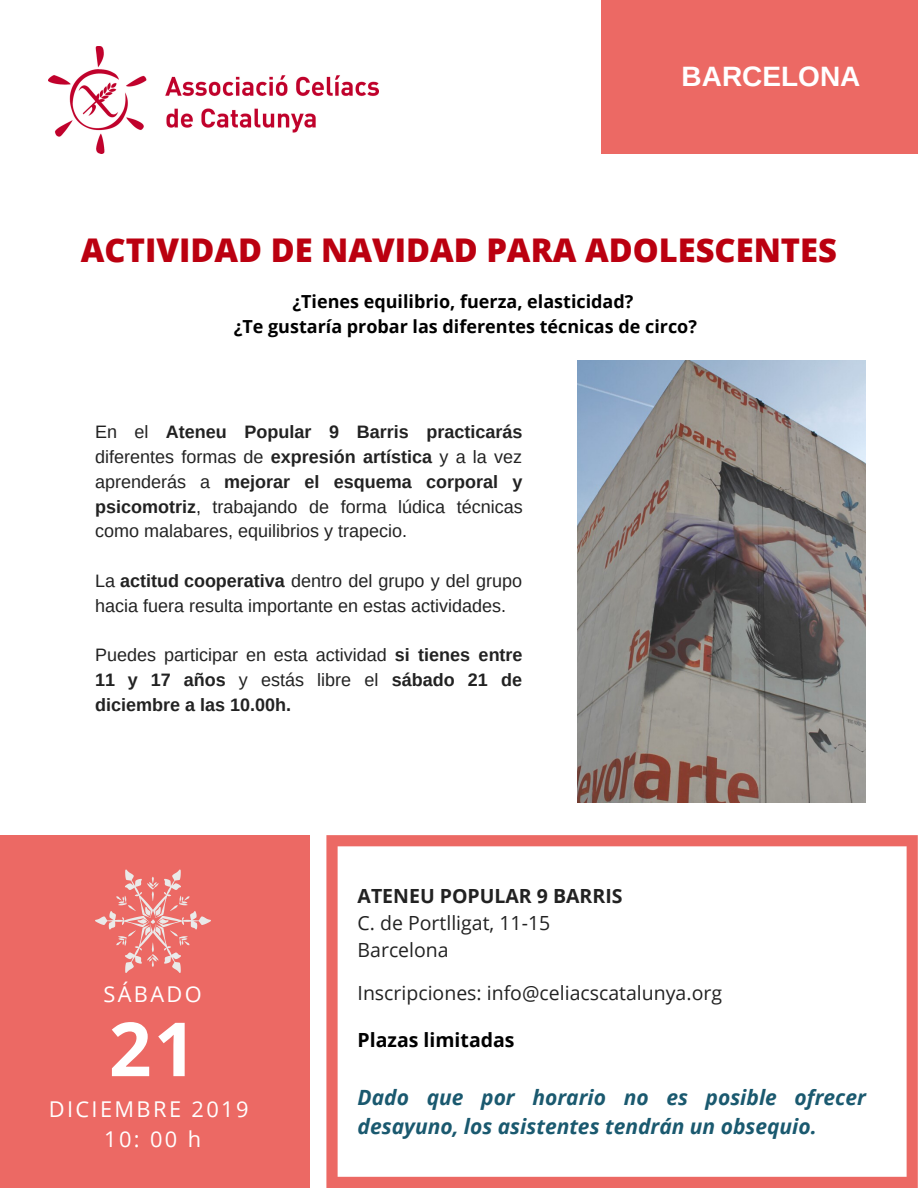
<style>
.page{position:relative;width:918px;height:1188px;background:#fff}
.page>*{position:absolute;margin:0;border:0;box-sizing:border-box;transform-origin:0 0}
.t1{font:700 74.7px "Open Sans";color:#fff}
.t2{font:800 32.7px "Open Sans";color:#bb0010}
.t3{font:700 28.05px "Arimo";color:#fff}
.t4{font:21.75px/30.3px "Open Sans";letter-spacing:.11em;color:#fff;text-align:center}
.t5{font:italic 700 21px/29.2px "Open Sans";color:#1a596f}
.t6{font:19.5px/27px "Open Sans";color:#222}
.t7{font:700 19.5px "Open Sans";color:#222}
.t8{font:700 19.5px "Open Sans";color:#000}
.t9{font:18px/24.8px "Arimo";color:#222;text-align:justify}
.t10{font:700 18px/24.8px "Arimo";color:#222;text-align:justify}
.t11{font:700 18px/24.8px "Open Sans";color:#000;text-align:center}
.s1{font-weight:700}
.s2{font-weight:400}
</style>
<div class="page">
<img style="left:578px;top:360px;width:288px;height:442px">
<svg style="left:326px;top:835px;width:592px;height:353px"></svg>
<div style="left:601px;top:0;width:317px;height:154px;background:#ec6964"></div>
<div style="left:0;top:835px;width:309px;height:353px;background:#ec6964"></div>
<img style="left:49px;top:47px;width:329px;height:107px">
<svg style="left:95px;top:870px;width:116px;height:103px"></svg>
<h3 class="t3" style="left:682px;top:60px;width:180px">BARCELONA</h3>
<h2 class="t2" style="left:81px;top:227px;width:758px">ACTIVIDAD DE NAVIDAD PARA ADOLESCENTES</h2>
<p class="t11" style="left:234px;top:289px;width:465px">¿Tienes equilibrio, fuerza, elasticidad?<br>¿Te gustaría probar las diferentes técnicas de circo?</p>
<p class="t9" style="left:95px;top:420px;width:429px">En el <span class="s1">Ateneu Popular 9 Barris practicarás </span>diferentes formas de <span class="s1">expresión artística</span> y a la vez aprenderás a <span class="s1">mejorar el esquema corporal y psicomotriz</span>, trabajando de forma lúdica técnicas como malabares, equilibrios y trapecio.</p>
<p class="t9" style="left:95px;top:568px;width:428px">La <span class="s1">actitud cooperativa</span> dentro del grupo y del grupo hacia fuera resulta importante en estas actividades.</p>
<p class="t10" style="left:95px;top:643px;width:429px"><span class="s2">Puedes participar en esta actividad</span> si tienes entre 11 y 17 años <span class="s2">y estás libre el</span> sábado 21 de diciembre a las 10.00h.</p>
<p class="t4" style="left:103px;top:979px;width:100px">SÁBADO</p>
<h1 class="t1" style="left:109px;top:996px;width:89px">21</h1>
<p class="t4" style="left:49px;top:1093px;width:201px">DICIEMBRE 2019<br>10: 00 h</p>
<p class="t7" style="left:358px;top:882px;width:267px">ATENEU POPULAR 9 BARRIS</p>
<p class="t6" style="left:358px;top:909px;width:194px">C. de Portlligat, 11-15<br>Barcelona</p>
<p class="t6" style="left:358px;top:979px;width:366px">Inscripciones: info@celiacscatalunya.org</p>
<p class="t8" style="left:358px;top:1026px;width:159px">Plazas limitadas</p>
<p class="t5" style="left:358px;top:1082px;width:510px">Dado que por horario no es posible ofrecer desayuno, los asistentes tendrán un obsequio.</p>
</div>
